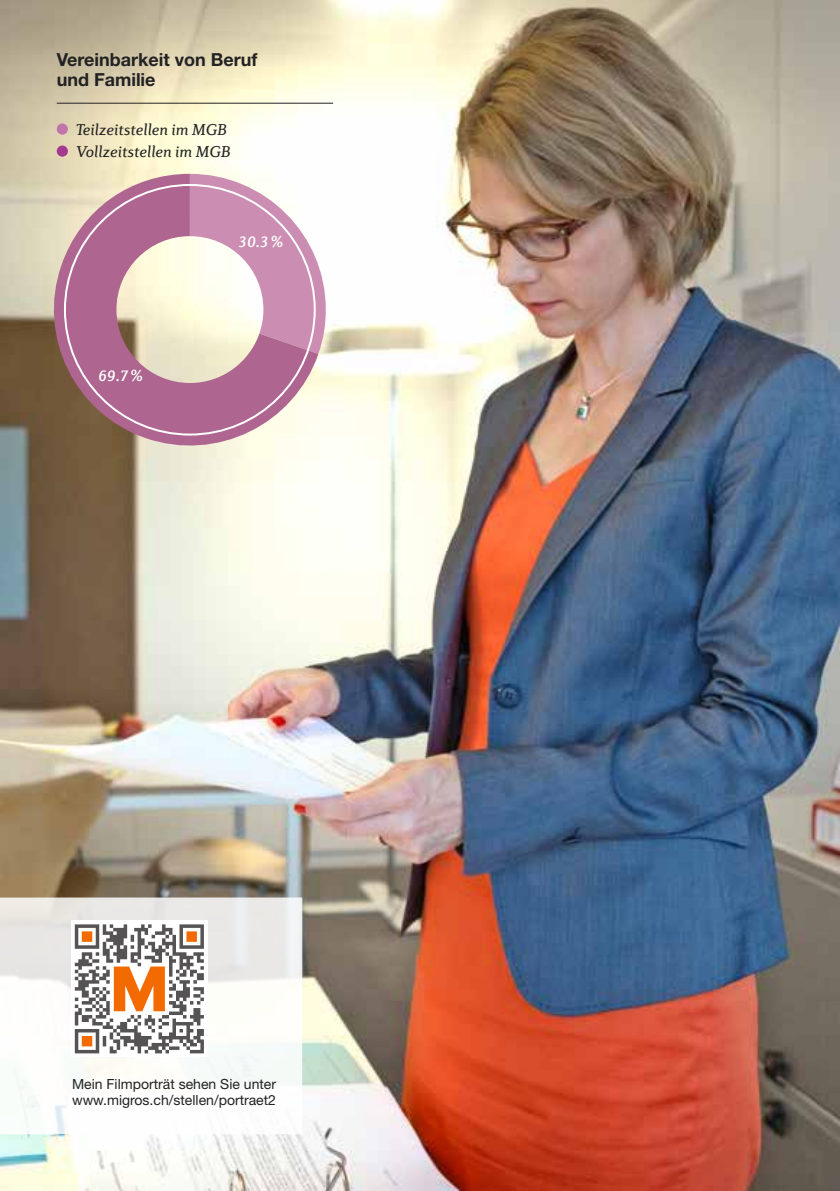
<style>
.page{position:relative;width:840px;height:1191px;background:#fff}
.page>*{position:absolute;margin:0;border:0;box-sizing:border-box;transform-origin:0 0}
.t1{font:700 18px/20px "Helvetica Neue LT Std";color:#232223}
.t2{font:italic 16px/22px "Diverda Serif LT Std";color:#232223}
.t3{font:italic 500 16px "Diverda Serif LT Std";color:#fff}
.t4{font:14px/16px "Helvetica Neue LT Std";color:#232223}
</style>
<div class="page">
<img style="left:0;top:0;width:839px;height:1191px">
<svg style="left:318px;top:174px;width:7px;height:180px"></svg>
<svg style="left:54px;top:174px;width:264px;height:271px;background:#cca3af"></svg>
<div style="left:57px;top:123px;width:11px;height:12px;background:#c174a9;border-radius:50%"></div>
<div style="left:57px;top:145px;width:11px;height:12px;background:#a33a8f;border-radius:50%"></div>
<hr style="left:57px;top:103px;width:276px;height:1px;background:#232223">
<svg style="left:0;top:772px;width:302px;height:362px"></svg>
<div style="left:71px;top:920px;width:137px;height:137px;background:#fff"></div>
<svg style="left:75px;top:924px;width:129px;height:129px"></svg>
<p class="t1" style="left:57px;top:49px;width:202px">Vereinbarkeit von Beruf und Familie</p>
<p class="t2" style="left:76px;top:118px;width:156px">Teilzeitstellen im MGB<br>Vollzeitstellen im MGB</p>
<p class="t3" style="left:238px;top:232px;width:46px">30.3%</p>
<p class="t3" style="left:98px;top:366px;width:46px">69.7%</p>
<p class="t4" style="left:72px;top:1076px;width:205px">Mein Filmporträt sehen Sie unter www.migros.ch/stellen/portraet2</p>
</div>
